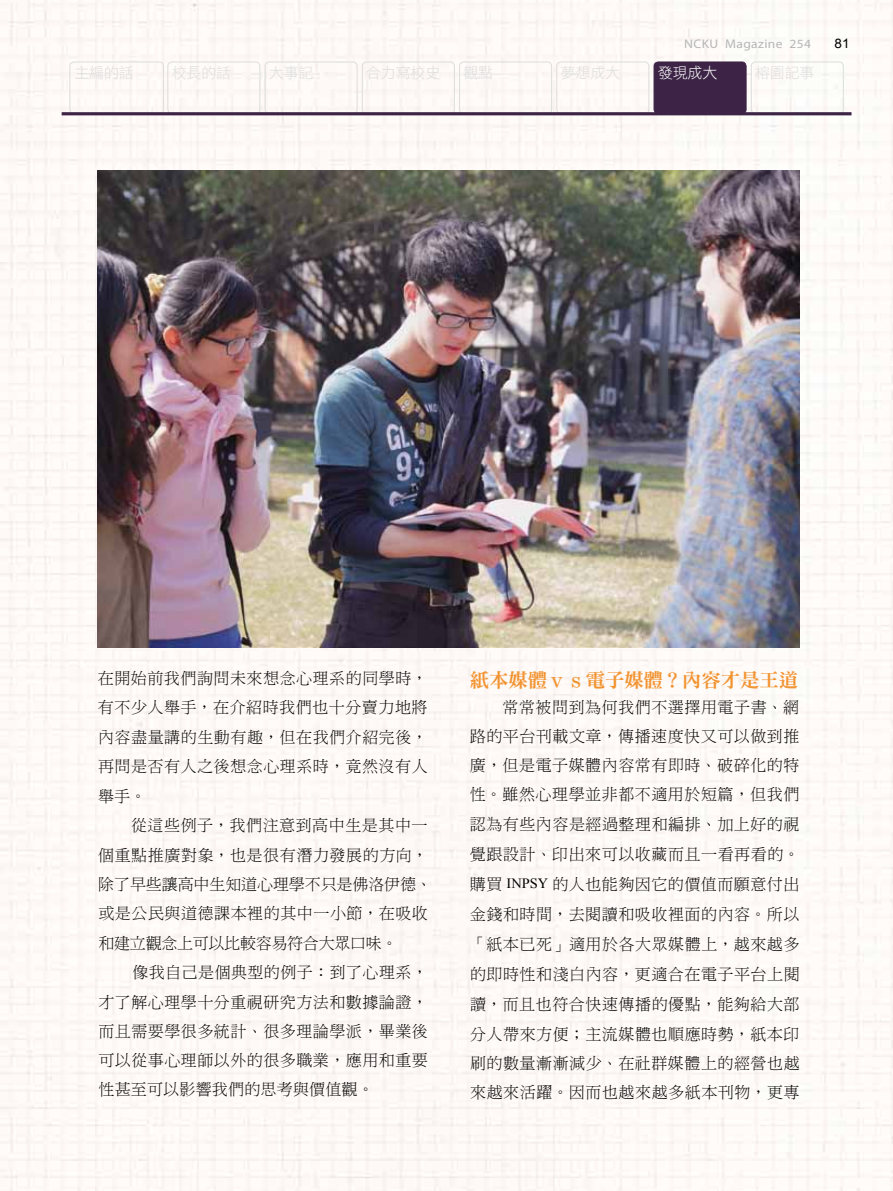
<style>
.page{position:relative;width:893px;height:1191px;background:#fef9f6}
.page>*{position:absolute;margin:0;border:0;box-sizing:border-box;transform-origin:0 0}
.t1{font:19.5px "DF Ming Std W9";letter-spacing:-.01em;color:#f29432}
.t2{font:16.05px/29.5px "DF Ming Std W3";letter-spacing:.03em;color:#000;text-align:justify}
.t3{font:15px "DF Li Hei Std W3";letter-spacing:-.01em;color:#dcdddd}
.t4{font:15px "DF Li Hei Std W3";color:#fff}
.t5{font:13.05px "Arial";color:#000}
.t6{font:12.6px "Myriad Pro";letter-spacing:.03em;color:#b5b6b6;scale:1.08 1}
.s1{font-family:"Times New Roman";font-size:14.1px}
</style>
<div class="page">
<img style="left:98px;top:170px;width:701px;height:477px">
<div style="left:168px;top:62px;width:92px;height:52px;border:1px solid #dcdddd;border-radius:4px"></div>
<div style="left:265px;top:62px;width:92px;height:52px;border:1px solid #dcdddd;border-radius:4px"></div>
<div style="left:362px;top:62px;width:93px;height:52px;border:1px solid #dcdddd;border-radius:4px"></div>
<div style="left:459px;top:62px;width:93px;height:52px;border:1px solid #dcdddd;border-radius:4px"></div>
<div style="left:557px;top:62px;width:92px;height:52px;border:1px solid #dcdddd;border-radius:4px"></div>
<div style="left:654px;top:62px;width:92px;height:52px;background:#3d2446;border-radius:4px"></div>
<div style="left:654px;top:62px;width:92px;height:52px;border:1px solid #3d2446;border-radius:4px"></div>
<div style="left:751px;top:62px;width:92px;height:52px;border:1px solid #dcdddd;border-radius:4px"></div>
<div style="left:70px;top:62px;width:94px;height:52px;border:1px solid #dcdddd;border-radius:4px"></div>
<hr style="left:62px;top:112px;width:789px;height:3px;background:#3d2446">
<p class="t6" style="left:684px;top:36px;width:119px">NCKU Magazine 254</p>
<p class="t5" style="left:834px;top:35px;width:17px">81</p>
<p class="t3" style="left:74px;top:64px;width:61px">主編的話</p>
<p class="t3" style="left:172px;top:64px;width:61px">校長的話</p>
<p class="t3" style="left:269px;top:64px;width:46px">大事記</p>
<p class="t3" style="left:366px;top:64px;width:76px">合力寫校史</p>
<p class="t3" style="left:463px;top:64px;width:31px">觀點</p>
<p class="t3" style="left:561px;top:64px;width:61px">夢想成大</p>
<p class="t4" style="left:658px;top:64px;width:61px">發現成大</p>
<p class="t3" style="left:755px;top:64px;width:61px">榕園記事</p>
<p class="t2" style="left:98px;top:663px;width:331px">在開始前我們詢問未來想念心理系的同學時，有不少人舉手，在介紹時我們也十分賣力地將內容盡量講的生動有趣，但在我們介紹完後，再問是否有人之後想念心理系時，竟然沒有人舉手。</p>
<p class="t2" style="left:98px;top:810px;width:335px;text-align:left;text-indent:33px">從這些例子，我們注意到高中生是其中一個重點推廣對象，也是很有潛力發展的方向，除了早些讓高中生知道心理學不只是佛洛伊德、或是公民與道德課本裡的其中一小節，在吸收和建立觀念上可以比較容易符合大眾口味。</p>
<p class="t2" style="left:98px;top:957px;width:331px;text-indent:34px">像我自己是個典型的例子：到了心理系，才了解心理學十分重視研究方法和數據論證，而且需要學很多統計、很多理論學派，畢業後可以從事心理師以外的很多職業，應用和重要性甚至可以影響我們的思考與價值觀。</p>
<p class="t1" style="left:470px;top:669px;width:330px">紙本媒體ｖｓ電子媒體？內容才是王道</p>
<p class="t2" style="left:470px;top:692px;width:331px;text-indent:33px">常常被問到為何我們不選擇用電子書、網路的平台刊載文章，傳播速度快又可以做到推廣，但是電子媒體內容常有即時、破碎化的特性。雖然心理學並非都不適用於短篇，但我們認為有些內容是經過整理和編排、加上好的視覺跟設計、印出來可以收藏而且一看再看的。購買 <span class="s1">INPSY</span> 的人也能夠因它的價值而願意付出金錢和時間，去閱讀和吸收裡面的內容。所以「紙本已死」適用於各大眾媒體上，越來越多的即時性和淺白內容，更適合在電子平台上閱讀，而且也符合快速傳播的優點，能夠給大部分人帶來方便；主流媒體也順應時勢，紙本印刷的數量漸漸減少、在社群媒體上的經營也越來越來活躍。因而也越來越多紙本刊物，更專</p>
</div>
